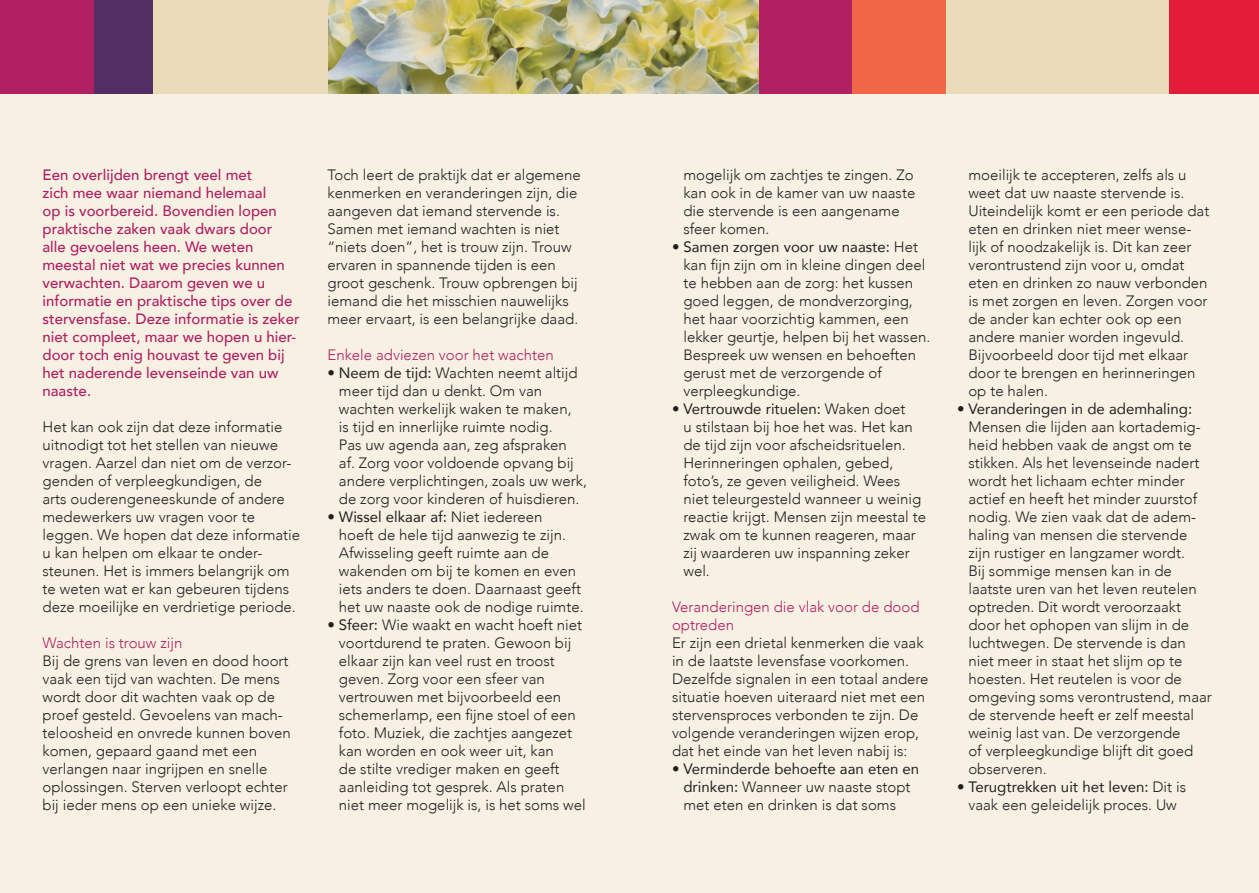
<style>
.page{position:relative;width:1259px;height:893px;background:#f7f1e4}
.page>*{position:absolute;margin:0;border:0;box-sizing:border-box;transform-origin:0 0}
.t1{font:300 15px/18px "Avenir";color:#231f20}
.t2{font:500 15px/18px "Avenir";color:#b02062}
.t3{font:300 15px/18px "Avenir";color:#b02062}
.s1{font-weight:400}
</style>
<div class="page">
<img style="left:328px;top:0;width:431px;height:94px">
<div style="left:153px;top:0;width:174px;height:94px;background:#eadbb9"></div>
<div style="left:937px;top:0;width:254px;height:94px;background:#eadbb9"></div>
<div style="left:94px;top:0;width:59px;height:94px;background:#522e64"></div>
<div style="left:1169px;top:0;width:90px;height:94px;background:#e31d38"></div>
<div style="left:0;top:0;width:94px;height:94px;background:#b02062"></div>
<div style="left:759px;top:0;width:93px;height:94px;background:#b02062"></div>
<div style="left:852px;top:0;width:94px;height:94px;background:#f26648"></div>
<p class="t2" style="left:43px;top:165px;width:258px">Een overlijden brengt veel met<br>zich mee waar niemand helemaal<br>op is voorbereid. Bovendien lopen praktische zaken vaak dwars door<br>alle gevoelens heen. We weten meestal niet wat we precies kunnen verwachten. Daarom geven we u informatie en praktische tips over de stervensfase. Deze informatie is zeker niet compleet, maar we hopen u hier&shy;door toch enig houvast te geven bij het naderende levenseinde van uw naaste.</p>
<p class="t1" style="left:43px;top:418px;width:259px">Het kan ook zijn dat deze informatie uitnodigt tot het stellen van nieuwe vragen. Aarzel dan niet om de verzor&shy;genden of verpleegkundigen, de<br>arts ouderengeneeskunde of andere medewerkers uw vragen voor te leggen. We hopen dat deze informatie u kan helpen om elkaar te onder&shy;steunen. Het is immers belangrijk om te weten wat er kan gebeuren tijdens deze moeilijke en verdrietige periode.</p>
<p class="t3" style="left:43px;top:634px;width:141px">Wachten is trouw zijn</p>
<p class="t1" style="left:43px;top:652px;width:250px">Bij de grens van leven en dood hoort vaak een tijd van wachten. De mens wordt door dit wachten vaak op de proef gesteld. Gevoelens van mach&shy;teloosheid en onvrede kunnen boven komen, gepaard gaand met een verlangen naar ingrijpen en snelle oplossingen. Sterven verloopt echter bij ieder mens op een unieke wijze.</p>
<p class="t1" style="left:327px;top:166px;width:255px">Toch leert de praktijk dat er algemene kenmerken en veranderingen zijn, die aangeven dat iemand stervende is.<br>Samen met iemand wachten is niet “niets doen”, het is trouw zijn. Trouw ervaren in spannende tijden is een groot geschenk. Trouw opbrengen bij iemand die het misschien nauwelijks meer ervaart, is een belangrijke daad.</p>
<p class="t3" style="left:327px;top:346px;width:228px">Enkele adviezen voor het wachten</p>
<p class="t1" style="left:339px;top:364px;width:249px;text-indent:-11px">• <span class="s1">Neem de tijd:</span> Wachten neemt altijd meer tijd dan u denkt. Om van wachten werkelijk waken te maken,<br>is tijd en innerlijke ruimte nodig.<br>Pas uw agenda aan, zeg afspraken<br>af. Zorg voor voldoende opvang bij andere verplichtingen, zoals uw werk, de zorg voor kinderen of huisdieren.</p>
<p class="t1" style="left:339px;top:508px;width:246px;text-indent:-11px">• <span class="s1">Wissel elkaar af:</span> Niet iedereen<br>hoeft de hele tijd aanwezig te zijn.<br>Afwisseling geeft ruimte aan de wakenden om bij te komen en even iets anders te doen. Daarnaast geeft het uw naaste ook de nodige ruimte.</p>
<p class="t1" style="left:339px;top:616px;width:248px;text-indent:-11px">• <span class="s1">Sfeer:</span> Wie waakt en wacht hoeft niet voortdurend te praten. Gewoon bij elkaar zijn kan veel rust en troost geven. Zorg voor een sfeer van vertrouwen met bijvoorbeeld een schemerlamp, een fijne stoel of een foto. Muziek, die zachtjes aangezet kan worden en ook weer uit, kan<br>de stilte vrediger maken en geeft aanleiding tot gesprek. Als praten niet meer mogelijk is, is het soms wel</p>
<p class="t1" style="left:683px;top:166px;width:233px">mogelijk om zachtjes te zingen. Zo kan ook in de kamer van uw naaste die stervende is een aangename sfeer komen.</p>
<p class="t1" style="left:683px;top:238px;width:248px;text-indent:-11px">• <span class="s1">Samen zorgen voor uw naaste:</span> Het kan fijn zijn om in kleine dingen deel te hebben aan de zorg: het kussen goed leggen, de mondverzorging, het haar voorzichtig kammen, een lekker geurtje, helpen bij het wassen.<br>Bespreek uw wensen en behoeften gerust met de verzorgende of verpleegkundige.</p>
<p class="t1" style="left:683px;top:400px;width:244px;text-indent:-11px">• <span class="s1">Vertrouwde rituelen:</span> Waken doet<br>u stilstaan bij hoe het was. Het kan de tijd zijn voor afscheidsrituelen.<br>Herinneringen ophalen, gebed, foto’s, ze geven veiligheid. Wees niet teleurgesteld wanneer u weinig reactie krijgt. Mensen zijn meestal te zwak om te kunnen reageren, maar zij waarderen uw inspanning zeker wel.</p>
<p class="t3" style="left:672px;top:598px;width:249px">Veranderingen die vlak voor de dood optreden</p>
<p class="t1" style="left:672px;top:634px;width:258px">Er zijn een drietal kenmerken die vaak in de laatste levensfase voorkomen.<br>Dezelfde signalen in een totaal andere situatie hoeven uiteraard niet met een stervensproces verbonden te zijn. De volgende veranderingen wijzen erop, dat het einde van het leven nabij is:</p>
<p class="t1" style="left:683px;top:760px;width:237px;text-indent:-11px">• <span class="s1">Verminderde behoefte aan eten en drinken:</span> Wanneer uw naaste stopt met eten en drinken is dat soms</p>
<p class="t1" style="left:968px;top:166px;width:242px">moeilijk te accepteren, zelfs als u weet dat uw naaste stervende is.<br>Uiteindelijk komt er een periode dat eten en drinken niet meer wense&shy;lijk of noodzakelijk is. Dit kan zeer verontrustend zijn voor u, omdat eten en drinken zo nauw verbonden is met zorgen en leven. Zorgen voor de ander kan echter ook op een andere manier worden ingevuld.<br>Bijvoorbeeld door tijd met elkaar door te brengen en herinneringen op te halen.</p>
<p class="t1" style="left:968px;top:400px;width:245px;text-indent:-11px">• <span class="s1">Veranderingen in de ademhaling:<br></span>Mensen die lijden aan kortademig&shy;heid hebben vaak de angst om te stikken. Als het levenseinde nadert wordt het lichaam echter minder actief en heeft het minder zuurstof nodig. We zien vaak dat de adem&shy;haling van mensen die stervende zijn rustiger en langzamer wordt.<br>Bij sommige mensen kan in de laatste uren van het leven reutelen optreden. Dit wordt veroorzaakt door het ophopen van slijm in de luchtwegen. De stervende is dan niet meer in staat het slijm op te hoesten. Het reutelen is voor de omgeving soms verontrustend, maar de stervende heeft er zelf meestal weinig last van. De verzorgende<br>of verpleegkundige blijft dit goed observeren.</p>
<p class="t1" style="left:957px;top:778px;width:230px;text-align:center">• <span class="s1">Terugtrekken uit het leven:</span> Dit is vaak een geleidelijk proces. Uw</p>
</div>
